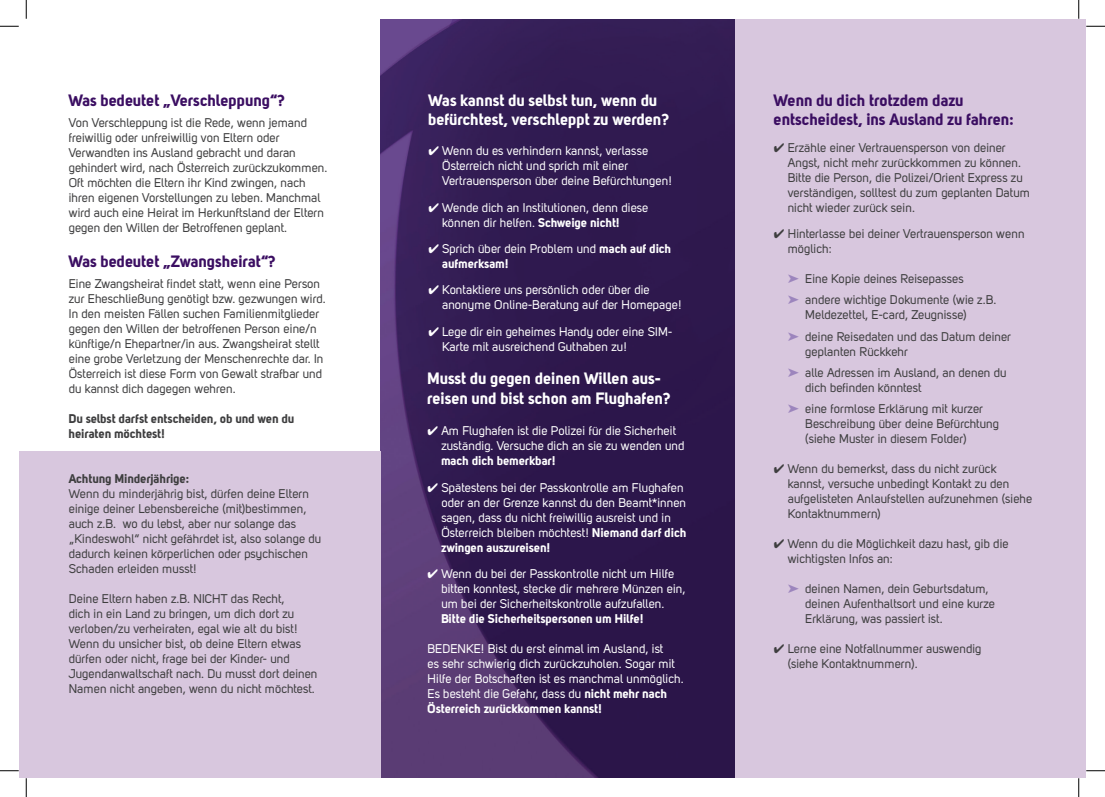
<style>
.page{position:relative;width:1105px;height:797px;background:#fff}
.page>*{position:absolute;margin:0;border:0;box-sizing:border-box;transform-origin:0 0}
.t1{font:16.25px/19.5px "Uni Sans Bold";color:#fff}
.t2{font:16.25px/19.5px "Uni Sans Bold";color:#3b0e62}
.t3{font:12.5px/15px "Uni Sans Regular";color:#3e3e3f}
.t4{font:12.5px/15px "Uni Sans Regular";color:#fff}
.t5{font:12.5px "Uni Sans Bold";color:#fff}
.t6{font:12.5px/15px "Uni Sans Bold";color:#3e3e3f}
.s1{font-family:"Uni Sans Bold"}
.s2{color:#9c85bd}
</style>
<div class="page">
<img style="left:381px;top:19px;width:354px;height:758px">
<div style="left:19px;top:451px;width:362px;height:326px;background:#d8c7de"></div>
<div style="left:735px;top:19px;width:351px;height:758px;background:#d8c7de"></div>
<svg style="left:0;top:25px;width:19px;height:2px"></svg>
<svg style="left:1086px;top:25px;width:19px;height:2px"></svg>
<svg style="left:0;top:770px;width:19px;height:1px"></svg>
<svg style="left:1086px;top:770px;width:19px;height:1px"></svg>
<svg style="left:25px;top:0;width:2px;height:19px"></svg>
<svg style="left:25px;top:778px;width:2px;height:19px"></svg>
<svg style="left:1078px;top:0;width:1px;height:19px"></svg>
<svg style="left:1078px;top:778px;width:1px;height:19px"></svg>
<h1 class="t2" style="left:69px;top:90px;width:218px">Was bedeutet „Verschleppung“?</h1>
<p class="t3" style="left:69px;top:115px;width:260px">Von Verschleppung ist die Rede, wenn jemand freiwillig oder unfreiwillig von Eltern oder Verwandten ins Ausland gebracht und daran gehindert wird, nach Österreich zurückzukommen.<br>Oft möchten die Eltern ihr Kind zwingen, nach ihren eigenen Vorstellungen zu leben. Manchmal wird auch eine Heirat im Herkunftsland der Eltern gegen den Willen der Betroffenen geplant.</p>
<h1 class="t2" style="left:69px;top:251px;width:209px">Was bedeutet „Zwangsheirat“?</h1>
<p class="t3" style="left:69px;top:276px;width:258px">Eine Zwangsheirat findet statt, wenn eine Person zur Eheschließung genötigt bzw. gezwungen wird.<br>In den meisten Fällen suchen Familienmitglieder gegen den Willen der betroffenen Person eine/n künftige/n Ehepartner/in aus. Zwangsheirat stellt eine grobe Verletzung der Menschenrechte dar. In Österreich ist diese Form von Gewalt strafbar und du kannst dich dagegen wehren.</p>
<p class="t6" style="left:69px;top:411px;width:227px">Du selbst darfst entscheiden, ob und wen du heiraten möchtest!</p>
<p class="t6" style="left:69px;top:471px;width:122px">Achtung Minderjährige:</p>
<p class="t3" style="left:69px;top:486px;width:254px">Wenn du minderjährig bist, dürfen deine Eltern einige deiner Lebensbereiche (mit)bestimmen, auch z.B. wo du lebst, aber nur solange das „Kindeswohl“ nicht gefährdet ist, also solange du dadurch keinen körperlichen oder psychischen Schaden erleiden musst!</p>
<p class="t3" style="left:69px;top:591px;width:250px">Deine Eltern haben z.B. NICHT das Recht,<br>dich in ein Land zu bringen, um dich dort zu verloben/zu verheiraten, egal wie alt du bist!<br>Wenn du unsicher bist, ob deine Eltern etwas dürfen oder nicht, frage bei der Kinder- und Jugendanwaltschaft nach. Du musst dort deinen Namen nicht angeben, wenn du nicht möchtest.</p>
<h1 class="t1" style="left:428px;top:90px;width:242px">Was kannst du selbst tun, wenn du befürchtest, verschleppt zu werden?</h1>
<p class="t4" style="left:442px;top:143px;width:231px;text-indent:-14px">✔ Wenn du es verhindern kannst, verlasse<br>Österreich nicht und sprich mit einer<br>Vertrauensperson über deine Befürchtungen!</p>
<p class="t4" style="left:442px;top:200px;width:208px;text-indent:-14px">✔ Wende dich an Institutionen, denn diese können dir helfen. <span class="s1">Schweige nicht!</span></p>
<p class="t4" style="left:428px;top:241px;width:245px">✔ Sprich über dein Problem und <span class="s1">mach auf dich</span></p>
<p class="t5" style="left:442px;top:256px;width:68px">aufmerksam!</p>
<p class="t4" style="left:442px;top:282px;width:241px;text-indent:-14px">✔ Kontaktiere uns persönlich oder über die anonyme Online-Beratung auf der Homepage!</p>
<p class="t4" style="left:442px;top:323px;width:231px;text-indent:-14px">✔ Lege dir ein geheimes Handy oder eine SIM-<br>Karte mit ausreichend Guthaben zu!</p>
<h1 class="t1" style="left:428px;top:368px;width:245px">Musst du gegen deinen Willen aus&shy;reisen und bist schon am Flughafen?</h1>
<p class="t4" style="left:441px;top:423px;width:245px;text-indent:-14px">✔ Am Flughafen ist die Polizei für die Sicherheit zuständig. Versuche dich an sie zu wenden und</p>
<p class="t5" style="left:441px;top:453px;width:116px">mach dich bemerkbar!</p>
<p class="t4" style="left:441px;top:479px;width:247px;text-indent:-14px">✔ Spätestens bei der Passkontrolle am Flughafen oder an der Grenze kannst du den Beamt*innen sagen, dass du nicht freiwillig ausreist und in Österreich bleiben möchtest! <span class="s1">Niemand darf dich</span></p>
<p class="t5" style="left:441px;top:539px;width:111px">zwingen auszureisen!</p>
<p class="t4" style="left:441px;top:566px;width:246px;text-indent:-14px">✔ Wenn du bei der Passkontrolle nicht um Hilfe bitten konntest, stecke dir mehrere Münzen ein, um bei der Sicherheitskontrolle aufzufallen.</p>
<p class="t5" style="left:441px;top:610px;width:204px">Bitte die Sicherheitspersonen um Hilfe!</p>
<p class="t4" style="left:428px;top:641px;width:258px">BEDENKE! Bist du erst einmal im Ausland, ist<br>es sehr schwierig dich zurückzuholen. Sogar mit Hilfe der Botschaften ist es manchmal unmöglich.<br>Es besteht die Gefahr, dass du <span class="s1">nicht mehr nach</span></p>
<p class="t5" style="left:428px;top:700px;width:176px">Österreich zurückkommen kannst!</p>
<h1 class="t2" style="left:774px;top:90px;width:241px">Wenn du dich trotzdem dazu entscheidest, ins Ausland zu fahren:</h1>
<p class="t3" style="left:788px;top:140px;width:244px;text-indent:-14px">✔ Erzähle einer Vertrauensperson von deiner Angst, nicht mehr zurückkommen zu können.<br>Bitte die Person, die Polizei/Orient Express zu verständigen, solltest du zum geplanten Datum nicht wieder zurück sein.</p>
<p class="t3" style="left:788px;top:226px;width:238px;text-indent:-14px">✔ Hinterlasse bei deiner Vertrauensperson wenn möglich:</p>
<p class="t3" style="left:788px;top:268px;width:210px;line-height:21.2px"><span class="s2">➤</span> Eine Kopie deines Reisepasses<br><span class="s2">➤</span> andere wichtige Dokumente (wie z.B.</p>
<p class="t3" style="left:788px;top:304px;width:225px;line-height:21.2px;text-indent:18px">Meldezettel, E-card, Zeugnisse)<br><span class="s2">➤</span> deine Reisedaten und das Datum deiner</p>
<p class="t3" style="left:788px;top:340px;width:220px;line-height:21.2px;text-indent:18px">geplanten Rückkehr<br><span class="s2">➤</span> alle Adressen im Ausland, an denen du</p>
<p class="t3" style="left:788px;top:377px;width:197px;line-height:21.2px;text-indent:18px">dich befinden könntest<br><span class="s2">➤</span> eine formlose Erklärung mit kurzer</p>
<p class="t3" style="left:805px;top:416px;width:195px">Beschreibung über deine Befürchtung (siehe Muster in diesem Folder)</p>
<p class="t3" style="left:788px;top:461px;width:246px;text-indent:-14px">✔ Wenn du bemerkst, dass du nicht zurück kannst, versuche unbedingt Kontakt zu den aufgelisteten Anlaufstellen aufzunehmen (siehe Kontaktnummern)</p>
<p class="t3" style="left:788px;top:536px;width:222px;text-indent:-14px">✔ Wenn du die Möglichkeit dazu hast, gib die wichtigsten Infos an:</p>
<p class="t3" style="left:805px;top:581px;width:191px;text-indent:-18px"><span class="s2">➤</span> deinen Namen, dein Geburtsdatum, deinen Aufenthaltsort und eine kurze<br>Erklärung, was passiert ist.</p>
<p class="t3" style="left:788px;top:641px;width:195px;text-indent:-14px">✔ Lerne eine Notfallnummer auswendig (siehe Kontaktnummern).</p>
</div>
